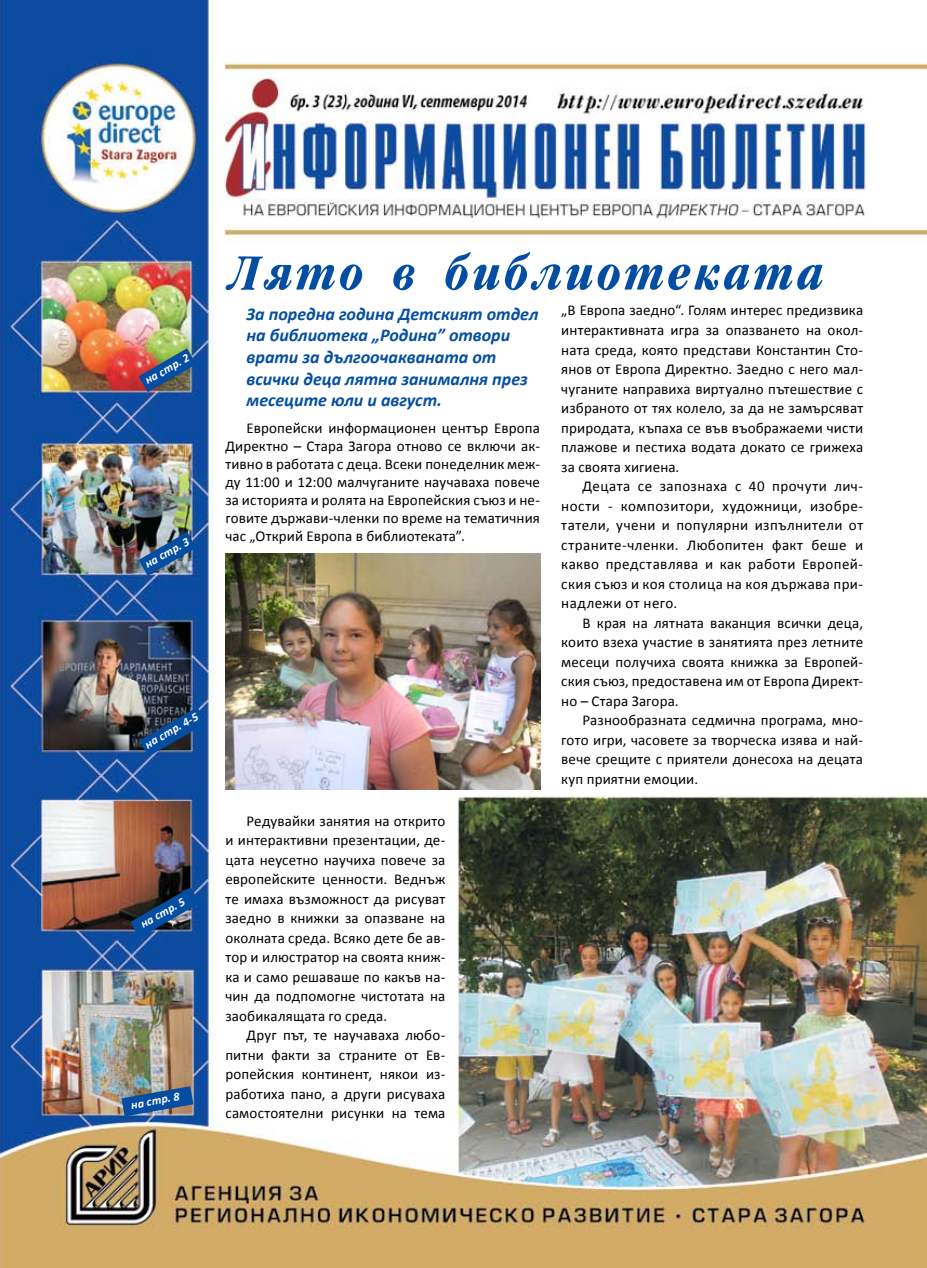
<style>
.page{position:relative;width:927px;height:1268px;background:#fff}
.page>*{position:absolute;margin:0;border:0;box-sizing:border-box;transform-origin:0 0}
.t1{font:italic 700 54px "Garamondcond";letter-spacing:.06em;color:#034ea2}
.t2{font:italic 700 18px/21.6px "Calibri";color:#034ea2}
.t3{font:15px/19.5px "Calibri";letter-spacing:.01em;color:#000;text-align:justify}
.t4{font:italic 700 12px "Calibri";color:#fff}
</style>
<div class="page">
<img style="left:0;top:0;width:927px;height:1267px">
<svg style="left:130px;top:887px;width:70px;height:50px;background:#254571"></svg>
<svg style="left:122px;top:1085px;width:71px;height:31px;background:#446b97"></svg>
<svg style="left:139px;top:707px;width:68px;height:49px;background:#1e477b"></svg>
<img style="left:139px;top:348px;width:57px;height:44px">
<svg style="left:139px;top:532px;width:57px;height:43px;background:#3e6591"></svg>
<img style="left:225px;top:553px;width:315px;height:236px">
<p class="t4" style="left:142px;top:374px;width:51px;rotate:-30deg">на стр. 2</p>
<p class="t4" style="left:142px;top:558px;width:51px;rotate:-30deg">на стр. 3</p>
<p class="t4" style="left:142px;top:738px;width:61px;rotate:-30deg">на стр. 4-5</p>
<p class="t4" style="left:138px;top:918px;width:51px;rotate:-30deg">на стр. 5</p>
<p class="t4" style="left:130px;top:1096px;width:51px;rotate:-10deg">на стр. 8</p>
<h1 class="t1" style="left:225px;top:246px;width:600px">Лято в библиотеката</h1>
<p class="t2" style="left:247px;top:303px;width:293px">За поредна година Детският отдел на библиотека „Родина” отвори врати за дългоочакваната от всички деца лятна занималня през месеците юли и август.</p>
<p class="t3" style="left:225px;top:419px;width:316px;line-height:18px;text-indent:21px">Европейски информационен център Европа Директно – Стара Загора отново се включи ак&shy;тивно в работата с деца. Всеки понеделник меж&shy;ду 11:00 и 12:00 малчуганите научаваха повече за историята и ролята на Европейския съюз и не&shy;говите държави-членки по време на тематичния час „Открий Европа в библиотеката”.</p>
<p class="t3" style="left:561px;top:301px;width:303px">„В Европа заедно“. Голям интерес предизвика интерактивната игра за опазването на окол&shy;ната среда, която представи Константин Сто&shy;янов от Европа Директно. Заедно с него мал&shy;чуганите направиха виртуално пътешествие с избраното от тях колело, за да не замърсяват природата, къпаха се във въображаеми чисти плажове и пестиха водата докато се грижеха за своята хигиена.</p>
<p class="t3" style="left:561px;top:476px;width:303px;text-indent:21px">Децата се запознаха с 40 прочути лич&shy;ности - композитори, художници, изобре&shy;татели, учени и популярни изпълнители от страните-членки. Любопитен факт беше и какво представлява и как работи Европей&shy;ския съюз и коя столица на коя държава при&shy;надлежи от него.</p>
<p class="t3" style="left:561px;top:613px;width:303px;text-indent:21px">В края на лятната ваканция всички деца, които взеха участие в занятията през летните месеци получиха своята книжка за Европей&shy;ския съюз, предоставена им от Европа Директ&shy;но – Стара Загора.</p>
<p class="t3" style="left:561px;top:710px;width:303px;text-indent:21px">Разнообразната седмична програма, мно&shy;гото игри, часовете за творческа изява и най&shy;вече срещите с приятели донесоха на децата куп приятни емоции.</p>
<p class="t3" style="left:225px;top:810px;width:222px;text-indent:21px">Редувайки занятия на открито и интерактивни презентации, де&shy;цата неусетно научиха повече за европейските ценности. Веднъж те имаха възможност да рисуват заедно в книжки за опазване на околната среда. Всяко дете бе ав&shy;тор и илюстратор на своята книж&shy;ка и само решаваше по какъв на&shy;чин да подпомогне чистотата на заобикалящата го среда.</p>
<p class="t3" style="left:225px;top:1025px;width:222px;text-indent:21px">Друг път, те научаваха любо&shy;питни факти за страните от Ев&shy;ропейския континент, някои из&shy;работиха пано, а други рисуваха самостоятелни рисунки на тема</p>
</div>
